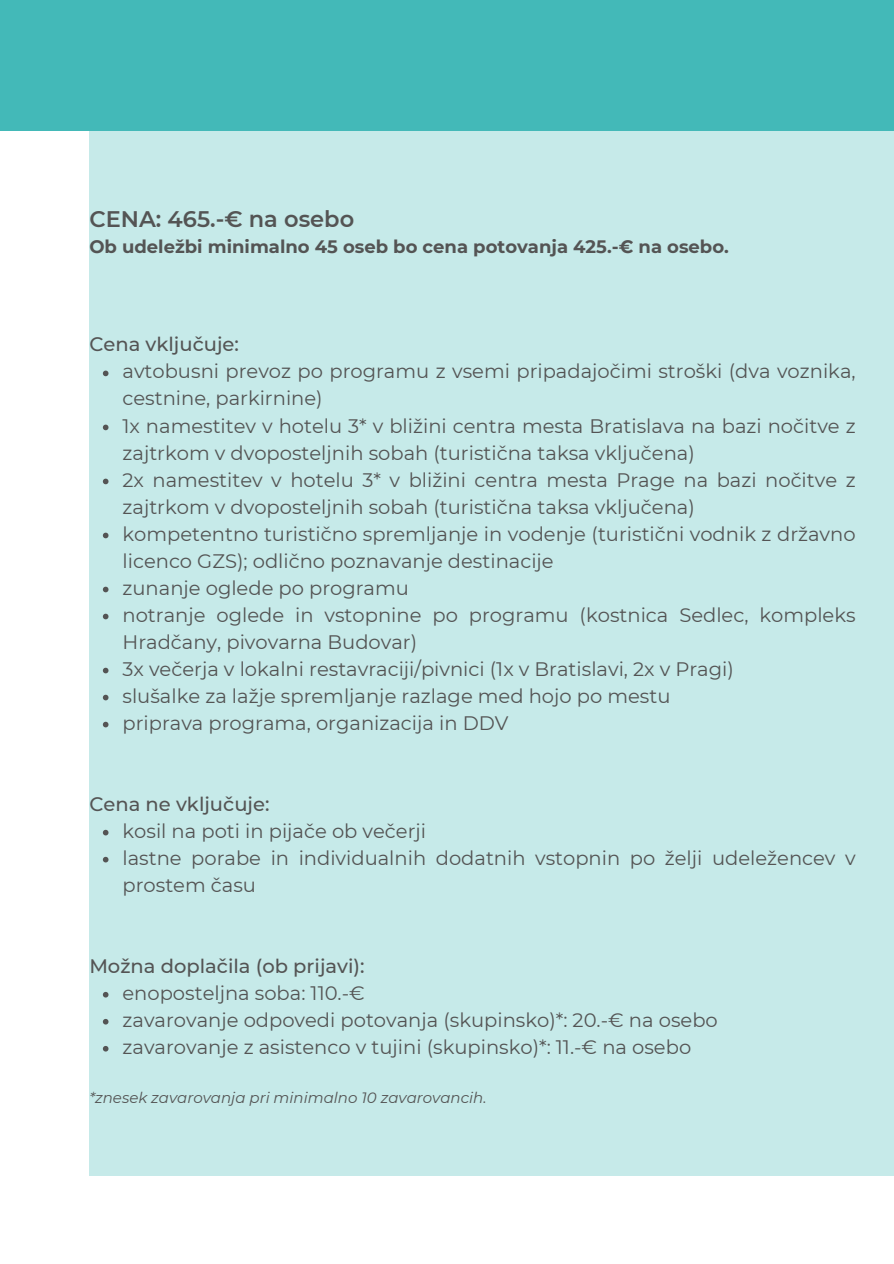
<style>
.page{position:relative;width:894px;height:1264px;background:#fff}
.page>*{position:absolute;margin:0;border:0;box-sizing:border-box;transform-origin:0 0}
.t1{font:600 22.5px "Montserrat";color:#545454}
.t2{font:19.5px/27px "Montserrat";color:#545454}
.t3{font:500 19.5px "Montserrat";color:#545454}
.t4{font:700 18px "Montserrat";color:#545454}
.t5{font:italic 15px "Montserrat";color:#545454}
</style>
<div class="page">
<div style="left:89px;top:131px;width:804px;height:1045px;background:#c6eae9"></div>
<div style="left:0;top:0;width:893px;height:131px;background:#43b9b8"></div>
<svg style="left:103px;top:370px;width:5px;height:6px"></svg>
<svg style="left:103px;top:424px;width:5px;height:6px"></svg>
<svg style="left:103px;top:478px;width:5px;height:6px"></svg>
<svg style="left:103px;top:532px;width:5px;height:6px"></svg>
<svg style="left:103px;top:586px;width:5px;height:6px"></svg>
<svg style="left:103px;top:613px;width:5px;height:6px"></svg>
<svg style="left:103px;top:667px;width:5px;height:6px"></svg>
<svg style="left:103px;top:694px;width:5px;height:6px"></svg>
<svg style="left:103px;top:721px;width:5px;height:6px"></svg>
<svg style="left:103px;top:829px;width:5px;height:6px"></svg>
<svg style="left:103px;top:856px;width:5px;height:6px"></svg>
<svg style="left:103px;top:991px;width:5px;height:6px"></svg>
<svg style="left:103px;top:1019px;width:5px;height:5px"></svg>
<svg style="left:103px;top:1046px;width:5px;height:5px"></svg>
<h1 class="t1" style="left:89px;top:205px;width:266px">CENA: 465.-€ na osebo</h1>
<h1 class="t4" style="left:89px;top:235px;width:641px">Ob udeležbi minimalno 45 oseb bo cena potovanja 425.-€ na osebo.</h1>
<h1 class="t3" style="left:89px;top:332px;width:151px">Cena vključuje:</h1>
<p class="t2" style="left:122px;top:358px;width:734px">avtobusni prevoz po programu z vsemi pripadajočimi stroški (dva voznika, cestnine, parkirnine)</p>
<p class="t2" style="left:122px;top:412px;width:734px">1x namestitev v hotelu 3* v bližini centra mesta Bratislava na bazi nočitve z zajtrkom v dvoposteljnih sobah (turistična taksa vključena)</p>
<p class="t2" style="left:122px;top:466px;width:734px">2x namestitev v hotelu 3* v bližini centra mesta Prage na bazi nočitve z zajtrkom v dvoposteljnih sobah (turistična taksa vključena)</p>
<p class="t2" style="left:122px;top:520px;width:734px">kompetentno turistično spremljanje in vodenje (turistični vodnik z državno licenco GZS); odlično poznavanje destinacije</p>
<p class="t2" style="left:122px;top:574px;width:288px">zunanje oglede po programu</p>
<p class="t2" style="left:122px;top:601px;width:734px">notranje oglede in vstopnine po programu (kostnica Sedlec, kompleks<br>Hradčany, pivovarna Budovar)</p>
<p class="t2" style="left:122px;top:655px;width:612px">3x večerja v lokalni restavraciji/pivnici (1x v Bratislavi, 2x v Pragi)</p>
<p class="t2" style="left:122px;top:682px;width:549px">slušalke za lažje spremljanje razlage med hojo po mestu</p>
<p class="t2" style="left:122px;top:709px;width:387px">priprava programa, organizacija in DDV</p>
<h1 class="t3" style="left:89px;top:791px;width:181px">Cena ne vključuje:</h1>
<p class="t2" style="left:122px;top:817px;width:305px">kosil na poti in pijače ob večerji</p>
<p class="t2" style="left:122px;top:844px;width:734px">lastne porabe in individualnih dodatnih vstopnin po želji udeležencev v prostem času</p>
<h1 class="t3" style="left:89px;top:953px;width:277px">Možna doplačila (ob prijavi):</h1>
<p class="t2" style="left:122px;top:979px;width:244px">enoposteljna soba: 110.-€</p>
<p class="t2" style="left:122px;top:1006px;width:596px">zavarovanje odpovedi potovanja (skupinsko)*: 20.-€ na osebo</p>
<p class="t2" style="left:122px;top:1033px;width:570px">zavarovanje z asistenco v tujini (skupinsko)*: 11.-€ na osebo</p>
<p class="t5" style="left:89px;top:1088px;width:398px">*znesek zavarovanja pri minimalno 10 zavarovancih.</p>
</div>
